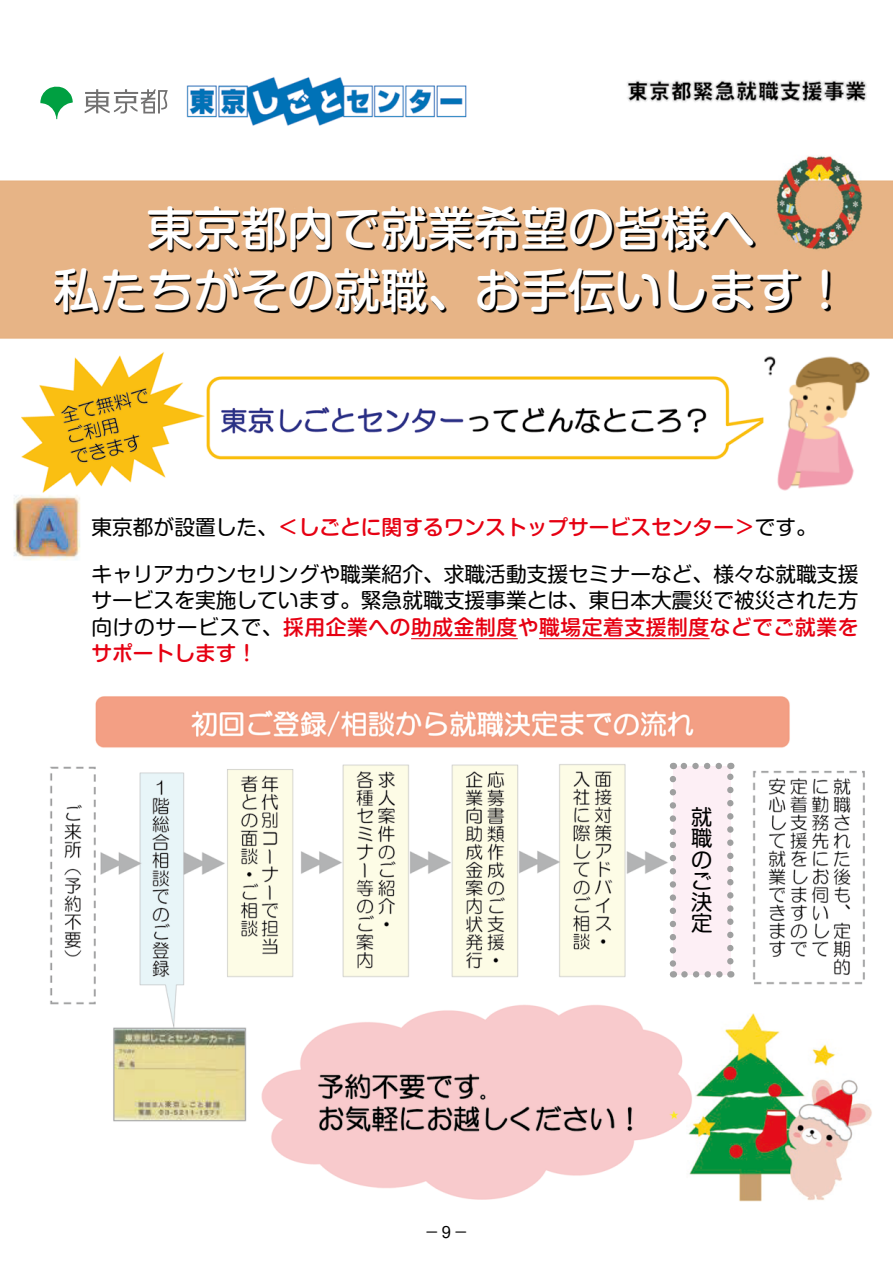
<style>
.page{position:relative;width:893px;height:1263px;background:#fff}
.page>*{position:absolute;margin:0;border:0;box-sizing:border-box;transform-origin:0 0}
.t1{font:500 46.8px/61.7px "Shin M Go Pro";color:#fff;text-align:center}
.t2{font:21.3px/21.3px "Shin M Go Pro";color:#000;text-align:justify}
.t3{font:20.7px/26.5px "Shin M Go Pro";color:#000;text-align:justify}
.t4{font:500 20.7px "Shin M Go Pro";color:#e60012}
.t5{font:14.85px "Shin M Go Pro";color:#000}
.s1{font-weight:400;color:#000}
.s2{font-weight:500;color:#e60012}
</style>
<div class="page">
<img style="left:0;top:77px;width:893px;height:1125px">
<svg style="left:56px;top:208px;width:774px;height:106px;background:#a58160"></svg>
<hr style="left:411px;top:638px;width:107px;height:1px;background:#e60012">
<hr style="left:539px;top:638px;width:171px;height:1px;background:#e60012">
<div style="left:673px;top:766px;width:57px;height:208px;background:#fdeff5"></div>
<svg style="left:670px;top:779px;width:6px;height:198px"></svg>
<svg style="left:684px;top:971px;width:47px;height:6px"></svg>
<svg style="left:727px;top:763px;width:6px;height:198px"></svg>
<svg style="left:673px;top:763px;width:46px;height:6px"></svg>
<svg style="left:40px;top:87px;width:33px;height:32px"></svg>
<svg style="left:85px;top:89px;width:83px;height:24px"></svg>
<div style="left:425px;top:1230px;width:14px;height:4px;border:3px solid #fff"></div>
<div style="left:454px;top:1230px;width:14px;height:4px;border:3px solid #fff"></div>
<p class="t1" style="left:53px;top:192px;width:797px">東京都内で就業希望の皆様へ<br>私たちがその就職、お手伝いします！</p>
<p class="t4" style="left:91px;top:510px;width:727px"><span class="s1">東京都が設置した、</span>＜しごとに関するワンストップサービスセンター＞<span class="s1">です。</span></p>
<p class="t3" style="left:91px;top:558px;width:769px">キャリアカウンセリングや職業紹介、求職活動支援セミナーなど、様々な就職支援サービスを実施しています。緊急就職支援事業とは、東日本大震災で被災された方向けのサービスで、<span class="s2">採用企業への助成金制度や職場定着支援制度などでご就業をサポートします！</span></p>
<p class="t5" style="left:425px;top:1220px;width:45px">− 9 −</p>
<p class="t2" style="left:691px;top:804px;width:22px">就職のご決定</p>
</div>
